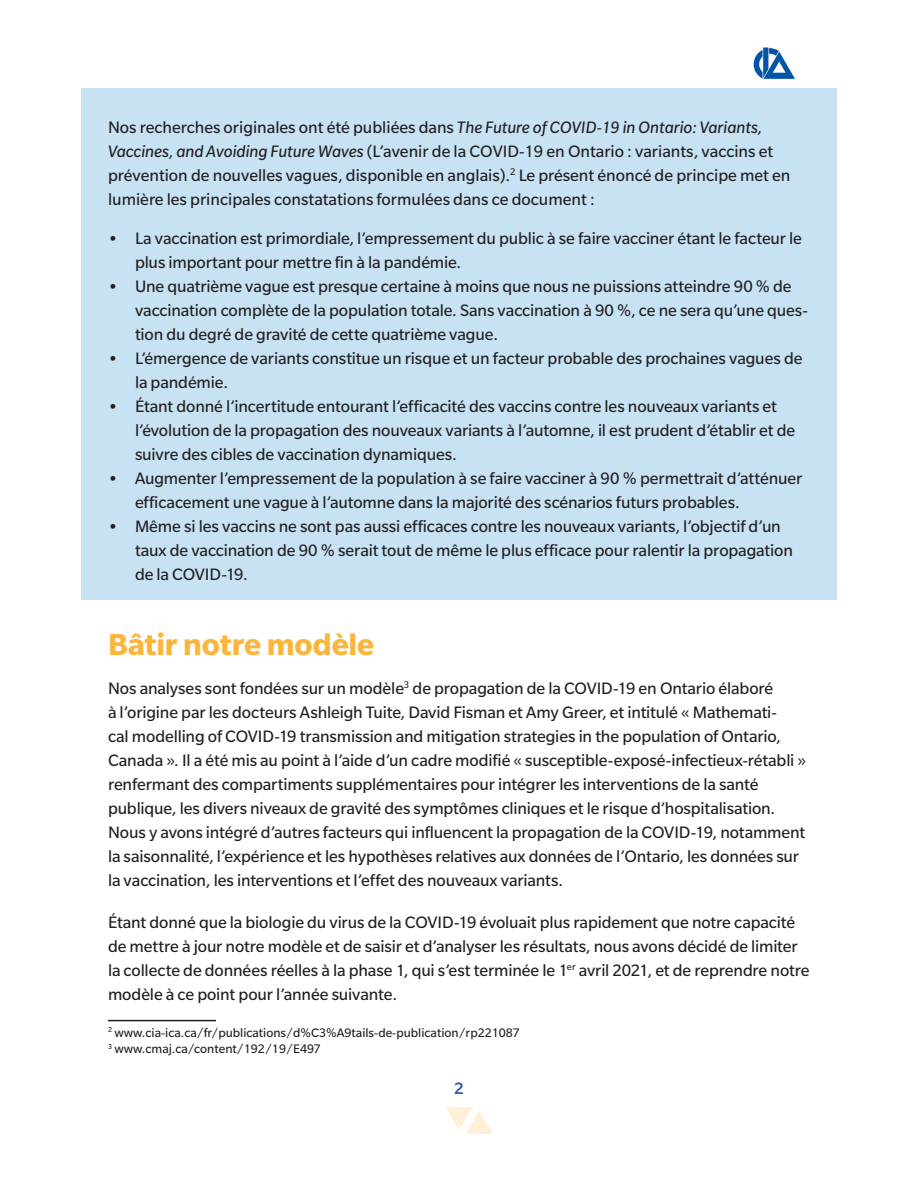
<style>
.page{position:relative;width:918px;height:1188px;background:#fff}
.page>*{position:absolute;margin:0;border:0;box-sizing:border-box;transform-origin:0 0}
.t1{font:700 33px "Slate Std";letter-spacing:-.005em;color:#fcb53b}
.p_highlight{font:18px/24px "Slate Std";letter-spacing:-.005em;color:#231f20}
.t2{font:500 18px "Slate Std";color:#375fac}
.Footnote{font:13.5px "Slate Std";color:#231f20}
.s1{font-style:italic}
.s2{font-weight:500}
</style>
<div class="page">
<svg style="left:446px;top:1107px;width:47px;height:27px"></svg>
<svg style="left:754px;top:48px;width:41px;height:31px"></svg>
<div style="left:81px;top:88px;width:756px;height:150px;background:#c7e2f3"></div>
<div style="left:81px;top:219px;width:756px;height:69px;background:#c7e2f3"></div>
<div style="left:81px;top:267px;width:756px;height:93px;background:#c7e2f3"></div>
<div style="left:81px;top:339px;width:756px;height:69px;background:#c7e2f3"></div>
<div style="left:81px;top:387px;width:756px;height:93px;background:#c7e2f3"></div>
<div style="left:81px;top:459px;width:756px;height:69px;background:#c7e2f3"></div>
<div style="left:81px;top:507px;width:756px;height:93px;background:#c7e2f3"></div>
<hr style="left:108px;top:1020px;width:108px;height:1px;background:#231f20">
<p class="p_highlight" style="left:108px;top:115px;width:684px">Nos recherches originales ont été publiées dans <span class="s1">The Future of COVID-19 in Ontario: Variants, Vaccines, and Avoiding Future Waves</span> (L’avenir de la COVID-19 en Ontario : variants, vaccins et prévention de nouvelles vagues, disponible en anglais).<sup>2</sup> Le présent énoncé de principe met en lumière les principales constatations formulées dans ce document :</p>
<p class="p_highlight" style="left:135px;top:226px;width:669px;text-indent:-27px"><span class="s2">•</span> La vaccination est primordiale, l’empressement du public à se faire vacciner étant le facteur le plus important pour mettre fin à la pandémie.</p>
<p class="p_highlight" style="left:135px;top:274px;width:674px;text-indent:-27px"><span class="s2">•</span> Une quatrième vague est presque certaine à moins que nous ne puissions atteindre 90 % de vaccination complète de la population totale. Sans vaccination à 90 %, ce ne sera qu’une ques&shy;tion du degré de gravité de cette quatrième vague.</p>
<p class="p_highlight" style="left:135px;top:346px;width:669px;text-indent:-27px"><span class="s2">•</span> L’émergence de variants constitue un risque et un facteur probable des prochaines vagues de la pandémie.</p>
<p class="p_highlight" style="left:135px;top:394px;width:662px;text-indent:-27px"><span class="s2">•</span> Étant donné l’incertitude entourant l’efficacité des vaccins contre les nouveaux variants et l’évolution de la propagation des nouveaux variants à l’automne, il est prudent d’établir et de suivre des cibles de vaccination dynamiques.</p>
<p class="p_highlight" style="left:135px;top:466px;width:669px;text-indent:-27px"><span class="s2">•</span> Augmenter l’empressement de la population à se faire vacciner à 90 % permettrait d’atténuer efficacement une vague à l’automne dans la majorité des scénarios futurs probables.</p>
<p class="p_highlight" style="left:135px;top:514px;width:659px;text-indent:-27px"><span class="s2">•</span> Même si les vaccins ne sont pas aussi efficaces contre les nouveaux variants, l’objectif d’un taux de vaccination de 90 % serait tout de même le plus efficace pour ralentir la propagation de la COVID-19.</p>
<p class="t1" style="left:108px;top:627px;width:268px">Bâtir notre modèle</p>
<p class="p_highlight" style="left:108px;top:676px;width:700px">Nos analyses sont fondées sur un modèle<sup>3</sup> de propagation de la COVID-19 en Ontario élaboré<br>à l’origine par les docteurs Ashleigh Tuite, David Fisman et Amy Greer, et intitulé « Mathemati-<br>cal modelling of COVID-19 transmission and mitigation strategies in the population of Ontario, Canada ». Il a été mis au point à l’aide d’un cadre modifié « susceptible-exposé-infectieux-rétabli » renfermant des compartiments supplémentaires pour intégrer les interventions de la santé publique, les divers niveaux de gravité des symptômes cliniques et le risque d’hospitalisation.<br>Nous y avons intégré d’autres facteurs qui influencent la propagation de la COVID-19, notamment la saisonnalité, l’expérience et les hypothèses relatives aux données de l’Ontario, les données sur la vaccination, les interventions et l’effet des nouveaux variants.</p>
<p class="p_highlight" style="left:108px;top:910px;width:703px">Étant donné que la biologie du virus de la COVID-19 évoluait plus rapidement que notre capacité de mettre à jour notre modèle et de saisir et d’analyser les résultats, nous avons décidé de limiter la collecte de données réelles à la phase 1, qui s’est terminée le 1<sup>er</sup> avril 2021, et de reprendre notre modèle à ce point pour l’année suivante.</p>
<p class="Footnote" style="left:108px;top:1026px;width:413px"><sup>2</sup> www.cia-ica.ca/fr/publications/d%C3%A9tails-de-publication/rp221087</p>
<p class="Footnote" style="left:108px;top:1042px;width:214px"><sup>3</sup> www.cmaj.ca/content/192/19/E497</p>
<p class="t2" style="left:454px;top:1078px;width:11px">2</p>
</div>
